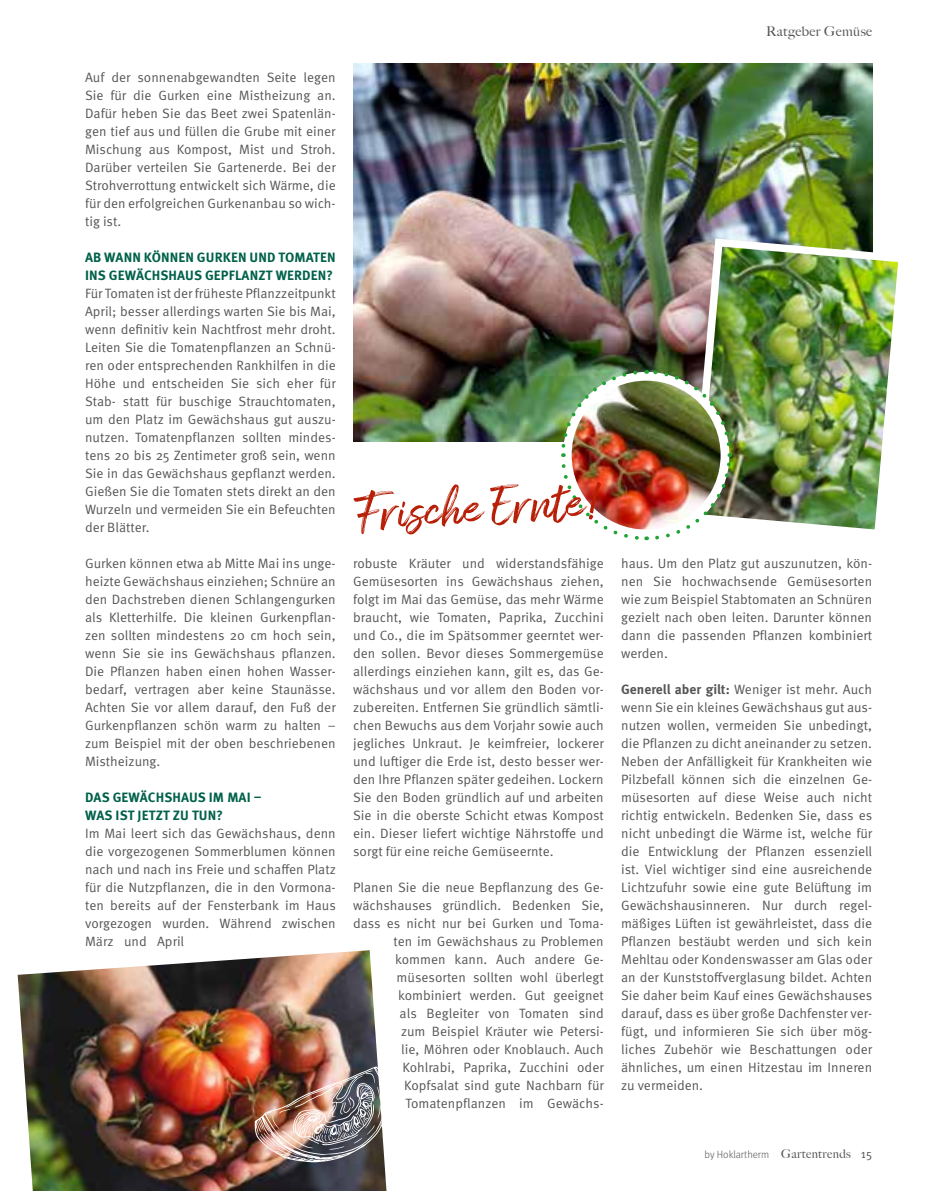
<style>
.page{position:relative;width:936px;height:1191px;background:#fff}
.page>*{position:absolute;margin:0;border:0;box-sizing:border-box;transform-origin:0 0}
.t1{font:52.05px "Amithen";color:#b71f07}
.t2{font:13.5px/18px "Meta Pro Norm";color:#565655;text-align:justify}
.t3{font:700 13.5px/18px "Meta Pro";letter-spacing:.01em;color:#00614a}
.t4{font:500 13.5px "Big Caslon";letter-spacing:.03em;color:#565655}
.t5{font:300 10.5px "Meta Pro";color:#565655}
.s1{font-family:"Meta Pro";font-weight:700}
.s2{font-family:"Big Caslon";font-weight:500;font-size:12px}
.s3{font-family:"Meta Pro Norm";font-weight:400;font-size:12px}
</style>
<div class="page">
<img style="left:353px;top:64px;width:519px;height:378px">
<img style="left:686px;top:234px;width:212px;height:296px">
<img style="left:559px;top:368px;width:174px;height:173px">
<img style="left:571px;top:381px;width:149px;height:148px;border-radius:74px">
<img style="left:18px;top:950px;width:368px;height:241px">
<img style="left:255px;top:1066px;width:131px;height:96px">
<p class="t2" style="left:85px;top:67px;width:252px">Auf der sonnenabgewandten Seite legen Sie für die Gurken eine Mistheizung an.<br>Dafür heben Sie das Beet zwei Spatenlän&shy;gen tief aus und füllen die Grube mit einer Mischung aus Kompost, Mist und Stroh.<br>Darüber verteilen Sie Gartenerde. Bei der Strohverrottung entwickelt sich Wärme, die für den erfolgreichen Gurkenanbau so wich&shy;tig ist.</p>
<p class="t3" style="left:85px;top:247px;width:252px">AB WANN KÖNNEN GURKEN UND TOMATEN<br>INS GEWÄCHSHAUS GEPFLANZT WERDEN?</p>
<p class="t2" style="left:85px;top:283px;width:252px">Für Tomaten ist der früheste Pflanzzeitpunkt April; besser allerdings warten Sie bis Mai, wenn definitiv kein Nachtfrost mehr droht.<br>Leiten Sie die Tomatenpflanzen an Schnü&shy;ren oder entsprechenden Rankhilfen in die Höhe und entscheiden Sie sich eher für Stab- statt für buschige Strauchtomaten, um den Platz im Gewächshaus gut auszu&shy;nutzen. Tomatenpflanzen sollten mindes&shy;tens 20 bis 25 Zentimeter groß sein, wenn Sie in das Gewächshaus gepflanzt werden.<br>Gießen Sie die Tomaten stets direkt an den Wurzeln und vermeiden Sie ein Befeuchten der Blätter.</p>
<p class="t2" style="left:85px;top:553px;width:252px">Gurken können etwa ab Mitte Mai ins unge&shy;heizte Gewächshaus einziehen; Schnüre an den Dachstreben dienen Schlangengurken als Kletterhilfe. Die kleinen Gurkenpflan&shy;zen sollten mindestens 20 cm hoch sein, wenn Sie sie ins Gewächshaus pflanzen.<br>Die Pflanzen haben einen hohen Wasser&shy;bedarf, vertragen aber keine Staunässe.<br>Achten Sie vor allem darauf, den Fuß der Gurkenpflanzen schön warm zu halten – zum Beispiel mit der oben beschriebenen Mistheizung.</p>
<p class="t3" style="left:85px;top:787px;width:178px">DAS GEWÄCHSHAUS IM MAI –<br>WAS IST JETZT ZU TUN?</p>
<p class="t2" style="left:85px;top:823px;width:252px">Im Mai leert sich das Gewächshaus, denn die vorgezogenen Sommerblumen können nach und nach ins Freie und schaffen Platz für die Nutzpflanzen, die in den Vormona&shy;ten bereits auf der Fensterbank im Haus vorgezogen wurden. Während zwischen März und April</p>
<h1 class="t1" style="left:352px;top:482px;width:249px;rotate:-3deg">Frische Ernte!</h1>
<p class="t2" style="left:353px;top:553px;width:252px">robuste Kräuter und widerstandsfähige Gemüsesorten ins Gewächshaus ziehen, folgt im Mai das Gemüse, das mehr Wärme braucht, wie Tomaten, Paprika, Zucchini und Co., die im Spätsommer geerntet wer&shy;den sollen. Bevor dieses Sommergemüse allerdings einziehen kann, gilt es, das Ge&shy;wächshaus und vor allem den Boden vor&shy;zubereiten. Entfernen Sie gründlich sämtli&shy;chen Bewuchs aus dem Vorjahr sowie auch jegliches Unkraut. Je keimfreier, lockerer und luftiger die Erde ist, desto besser wer&shy;den Ihre Pflanzen später gedeihen. Lockern Sie den Boden gründlich auf und arbeiten Sie in die oberste Schicht etwas Kompost ein. Dieser liefert wichtige Nährstoffe und sorgt für eine reiche Gemüseernte.</p>
<p class="t2" style="left:353px;top:877px;width:252px;text-align:right">Planen Sie die neue Bepflanzung des Ge&shy;wächshauses gründlich. Bedenken Sie, dass es nicht nur bei Gurken und Toma&shy;ten im Gewächshaus zu Problemen kommen kann. Auch andere Ge&shy;müsesorten sollten wohl überlegt kombiniert werden. Gut geeignet<br>als Begleiter von Tomaten sind<br>zum Beispiel Kräuter wie Petersi-<br>lie, Möhren oder Knoblauch. Auch Kohlrabi, Paprika, Zucchini oder Kopfsalat sind gute Nachbarn für Tomatenpflanzen im Gewächs-</p>
<p class="t4" style="left:766px;top:20px;width:107px">Ratgeber Gemüse</p>
<p class="t2" style="left:621px;top:553px;width:253px">haus. Um den Platz gut auszunutzen, kön&shy;nen Sie hochwachsende Gemüsesorten wie zum Beispiel Stabtomaten an Schnüren gezielt nach oben leiten. Darunter können dann die passenden Pflanzen kombiniert werden.</p>
<p class="t2" style="left:621px;top:679px;width:252px"><span class="s1">Generell aber gilt:</span> Weniger ist mehr. Auch wenn Sie ein kleines Gewächshaus gut aus&shy;nutzen wollen, vermeiden Sie unbedingt, die Pflanzen zu dicht aneinander zu setzen.<br>Neben der Anfälligkeit für Krankheiten wie Pilzbefall können sich die einzelnen Ge&shy;müsesorten auf diese Weise auch nicht richtig entwickeln. Bedenken Sie, dass es nicht unbedingt die Wärme ist, welche für die Entwicklung der Pflanzen essenziell ist. Viel wichtiger sind eine ausreichende Lichtzufuhr sowie eine gute Belüftung im Gewächshausinneren. Nur durch regel&shy;mäßiges Lüften ist gewährleistet, dass die Pflanzen bestäubt werden und sich kein Mehltau oder Kondenswasser am Glas oder an der Kunststoffverglasung bildet. Achten Sie daher beim Kauf eines Gewächshauses darauf, dass es über große Dachfenster ver&shy;fügt, und informieren Sie sich über mög&shy;liches Zubehör wie Beschattungen oder ähnliches, um einen Hitzestau im Inneren zu vermeiden.</p>
<p class="t5" style="left:704px;top:1146px;width:169px">by Hoklartherm <span class="s2">Gartentrends</span> <span class="s3">15</span></p>
</div>
